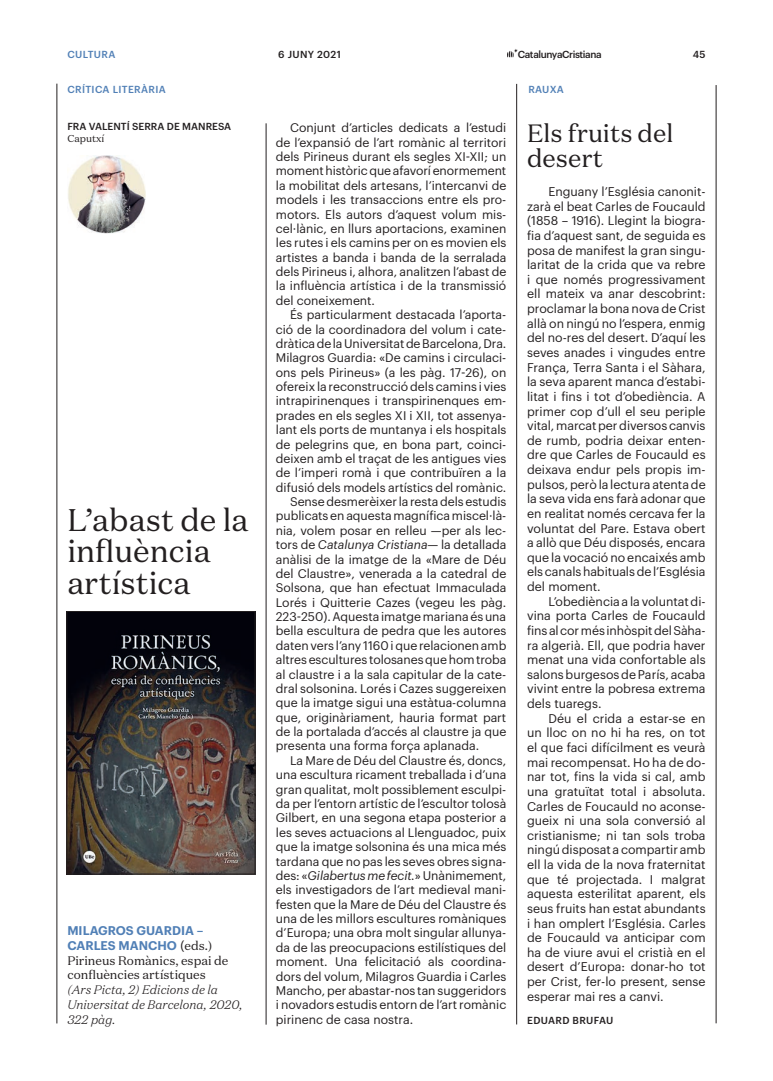
<style>
.page{position:relative;width:773px;height:1081px;background:#fff}
.page>*{position:absolute;margin:0;border:0;box-sizing:border-box;transform-origin:0 0}
.t1{font:31.25px/31.2px "Domaine Text";color:#231f20}
.t2{font:25px/25px "Domaine Text";color:#231f20}
.t3{font:12.38px/14.6px "Graphik";color:#231f20;text-align:justify}
.t4{font:italic 300 12.38px/14.8px "Domaine Text";color:#231f20}
.t5{font:12.38px/14.8px "Domaine Text";color:#231f20}
.t6{font:600 12.38px/14.8px "Graphik";color:#5180b6}
.t7{font:12.25px/14.4px "Graphik";color:#231f20;text-align:justify}
.t8{font:500 10px "Graphik";letter-spacing:.035em;color:#5180b6}
.t9{font:500 10px "Graphik";color:#231f20}
.t10{font:500 10px "Graphik";letter-spacing:.035em;color:#231f20}
.t11{font:500 10px "Graphik";letter-spacing:-.04em;color:#231f20}
.t12{font:10px "Domaine Text";color:#231f20}
.s1{font-weight:400;color:#231f20}
.s2{font-family:"Domaine Text";font-weight:400;color:#231f20}
.s3{font-style:inherit}
.s4{font-style:italic}
</style>
<div class="page">
<hr style="left:715px;top:85px;width:1px;height:938px;background:#231f20">
<hr style="left:57px;top:84px;width:1px;height:939px;background:#231f20">
<hr style="left:516px;top:84px;width:1px;height:940px;background:#231f20">
<svg style="left:507px;top:49px;width:11px;height:8px"></svg>
<hr style="left:266px;top:123px;width:1px;height:901px;background:#231f20">
<img style="left:69px;top:613px;width:184px;height:259px">
<div style="left:67px;top:611px;width:188px;height:263px;border:1px solid #231f20"></div>
<img style="left:68px;top:156px;width:77px;height:77px">
<p class="t8" style="left:67px;top:47px;width:50px">CULTURA</p>
<p class="t8" style="left:67px;top:82px;width:100px">CRÍTICA LITERÀRIA</p>
<p class="t9" style="left:67px;top:119px;width:165px">FRA VALENTÍ SERRA DE MANRESA</p>
<p class="t12" style="left:67px;top:132px;width:38px">Caputxí</p>
<h1 class="t1" style="left:67px;top:504px;width:182px">L’abast de la influència artística</h1>
<p class="t6" style="left:67px;top:922px;width:146px">MILAGROS GUARDIA –<br>CARLES MANCHO <span class="s1">(</span><span class="s2">eds.)</span></p>
<p class="t5" style="left:67px;top:953px;width:162px">Pirineus Romànics, espai de confluències artístiques</p>
<p class="t4" style="left:67px;top:982px;width:177px">(Ars Picta, 2) Edicions de la<br>Universitat de Barcelona, 2020,<br>322 pàg.</p>
<p class="t10" style="left:278px;top:47px;width:64px">6 JUNY 2021</p>
<p class="t11" style="left:517px;top:47px;width:85px">CatalunyaCristiana</p>
<p class="t9" style="left:692px;top:47px;width:14px">45</p>
<p class="t7" style="left:276px;top:120px;width:232px;text-indent:14px">Conjunt d’articles dedicats a l’estudi de l’expansió de l’art romànic al territori dels Pirineus durant els segles XI-XII<span class="s3">;</span> un moment històric que afavorí enormement la mobilitat dels artesans, l’intercanvi de models i les transaccions entre els pro&shy;motors. Els autors d’aquest volum mis&shy;cel·lànic, en llurs aportacions, examinen les rutes i els camins per on es movien els artistes a banda i banda de la serralada dels Pirineus i, alhora, analitzen l’abast de la influència artística i de la transmissió del coneixement.</p>
<p class="t7" style="left:290px;top:306px;width:218px">És particularment destacada l’aporta-</p>
<p class="t7" style="left:276px;top:321px;width:232px">ció de la coordinadora del volum i cate-</p>
<p class="t7" style="left:276px;top:335px;width:232px">dràtica de la Universitat de Barcelona, Dra.</p>
<p class="t7" style="left:276px;top:350px;width:232px">Milagros Guardia: «De camins i circulaci-</p>
<p class="t7" style="left:276px;top:364px;width:232px">ons pels Pirineus» (a les pàg. 17-26), on</p>
<p class="t7" style="left:276px;top:378px;width:232px">ofereix la reconstrucció dels camins i vies</p>
<p class="t7" style="left:276px;top:393px;width:232px">intrapirinenques i transpirinenques em-</p>
<p class="t7" style="left:276px;top:407px;width:232px">prades en els segles XI i XII, tot assenya-</p>
<p class="t7" style="left:276px;top:421px;width:232px">lant els ports de muntanya i els hospitals</p>
<p class="t7" style="left:276px;top:436px;width:232px">de pelegrins que, en bona part, coinci-</p>
<p class="t7" style="left:276px;top:450px;width:232px">deixen amb el traçat de les antigues vies</p>
<p class="t7" style="left:276px;top:465px;width:232px">de l’imperi romà i que contribuïren a la</p>
<p class="t7" style="left:276px;top:479px;width:232px">difusió dels models artístics del romànic.</p>
<p class="t7" style="left:290px;top:493px;width:218px">Sense desmerèixer la resta dels estudis</p>
<p class="t7" style="left:276px;top:508px;width:232px">publicats en aquesta magnífica miscel·là-</p>
<p class="t7" style="left:276px;top:522px;width:232px">nia, volem posar en relleu —per als lec-</p>
<p class="t7" style="left:276px;top:536px;width:232px">tors de <span class="s4">Catalunya Cristiana</span>— la detallada</p>
<p class="t7" style="left:276px;top:551px;width:232px">anàlisi de la imatge de la «Mare de Déu</p>
<p class="t7" style="left:276px;top:565px;width:232px">del Claustre», venerada a la catedral de</p>
<p class="t7" style="left:276px;top:580px;width:232px">Solsona, que han efectuat Immaculada</p>
<p class="t7" style="left:276px;top:594px;width:232px">Lorés i Quitterie Cazes (vegeu les pàg.</p>
<p class="t7" style="left:276px;top:608px;width:232px">223-250). Aquesta imatge mariana és una</p>
<p class="t7" style="left:276px;top:623px;width:232px">bella escultura de pedra que les autores</p>
<p class="t7" style="left:276px;top:637px;width:232px">daten vers l’any 1160 i que relacionen amb</p>
<p class="t7" style="left:276px;top:651px;width:232px">altres escultures tolosanes que hom troba</p>
<p class="t7" style="left:276px;top:666px;width:232px">al claustre i a la sala capitular de la cate-</p>
<p class="t7" style="left:276px;top:680px;width:232px">dral solsonina. Lorés i Cazes suggereixen</p>
<p class="t7" style="left:276px;top:695px;width:232px">que la imatge sigui una estàtua-columna</p>
<p class="t7" style="left:276px;top:709px;width:232px">que, originàriament, hauria format part</p>
<p class="t7" style="left:276px;top:723px;width:232px">de la portalada d’accés al claustre ja que</p>
<p class="t7" style="left:276px;top:738px;width:205px">presenta una forma força aplanada.</p>
<p class="t7" style="left:290px;top:752px;width:218px">La Mare de Déu del Claustre és, doncs,</p>
<p class="t7" style="left:276px;top:766px;width:232px">una escultura ricament treballada i d’una</p>
<p class="t7" style="left:276px;top:781px;width:232px">gran qualitat, molt possiblement esculpi-</p>
<p class="t7" style="left:276px;top:795px;width:232px">da per l’entorn artístic de l’escultor tolosà</p>
<p class="t7" style="left:276px;top:810px;width:232px">Gilbert, en una segona etapa posterior a</p>
<p class="t7" style="left:276px;top:824px;width:232px">les seves actuacions al Llenguadoc, puix</p>
<p class="t7" style="left:276px;top:838px;width:232px">que la imatge solsonina és una mica més</p>
<p class="t7" style="left:276px;top:853px;width:232px">tardana que no pas les seves obres signa-</p>
<p class="t7" style="left:276px;top:867px;width:232px">des: «<span class="s4">Gilabertus me fecit.</span>» Unànimement,</p>
<p class="t7" style="left:276px;top:881px;width:232px">els investigadors de l’art medieval mani-</p>
<p class="t7" style="left:276px;top:896px;width:232px">festen que la Mare de Déu del Claustre és</p>
<p class="t7" style="left:276px;top:910px;width:232px">una de les millors escultures romàniques</p>
<p class="t7" style="left:276px;top:924px;width:232px">d’Europa; una obra molt singular allunya-</p>
<p class="t7" style="left:276px;top:939px;width:232px">da de las preocupacions estilístiques del</p>
<p class="t7" style="left:276px;top:953px;width:232px">moment. Una felicitació als coordina-</p>
<p class="t7" style="left:276px;top:968px;width:232px">dors del volum, Milagros Guardia i Carles</p>
<p class="t7" style="left:276px;top:982px;width:232px">Mancho, per abastar-nos tan suggeridors</p>
<p class="t7" style="left:276px;top:996px;width:232px">i novadors estudis entorn de l’art romànic</p>
<p class="t7" style="left:276px;top:1011px;width:139px">pirinenc de casa nostra.</p>
<p class="t8" style="left:528px;top:82px;width:37px">RAUXA</p>
<h2 class="t2" style="left:527px;top:120px;width:148px">Els fruits del desert</h2>
<p class="t3" style="left:527px;top:183px;width:180px;text-indent:21px">Enguany l’Església canonit&shy;zarà el beat Carles de Foucauld (1858 – 1916). Llegint la biogra&shy;fia d’aquest sant, de seguida es posa de manifest la gran singu&shy;laritat de la crida que va rebre i que només progressivament ell mateix va anar descobrint: proclamar la bona nova de Crist allà on ningú no l’espera, enmig del no-res del desert. D’aquí les seves anades i vingudes entre França, Terra Santa i el Sàhara, la seva aparent manca d’estabi&shy;litat i fins i tot d’obediència. A primer cop d’ull el seu periple vital, marcat per diversos canvis de rumb, podria deixar enten&shy;dre que Carles de Foucauld es deixava endur pels propis im&shy;pulsos, però la lectura atenta de la seva vida ens farà adonar que en realitat només cercava fer la voluntat del Pare. Estava obert a allò que Déu disposés, encara que la vocació no encaixés amb els canals habituals de l’Església del moment.</p>
<p class="t3" style="left:527px;top:593px;width:180px;text-indent:21px">L’obediència a la voluntat di&shy;vina porta Carles de Foucauld fins al cor més inhòspit del Sàha&shy;ra algerià. Ell, que podria haver menat una vida confortable als salons burgesos de París, acaba vivint entre la pobresa extrema dels tuaregs.</p>
<p class="t3" style="left:527px;top:710px;width:180px;text-indent:21px">Déu el crida a estar-se en un lloc on no hi ha res, on tot el que faci difícilment es veurà mai recompensat. Ho ha de do&shy;nar tot, fins la vida si cal, amb una gratuïtat total i absoluta.<br>Carles de Foucauld no aconse&shy;gueix ni una sola conversió al cristianisme; ni tan sols troba ningú disposat a compartir amb ell la vida de la nova fraternitat que té projectada. I malgrat aquesta esterilitat aparent, els seus fruits han estat abundants i han omplert l’Església. Carles de Foucauld va anticipar com ha de viure avui el cristià en el desert d’Europa: donar-ho tot per Crist, fer-lo present, sense esperar mai res a canvi.</p>
<p class="t10" style="left:527px;top:1012px;width:88px">EDUARD BRUFAU</p>
</div>
